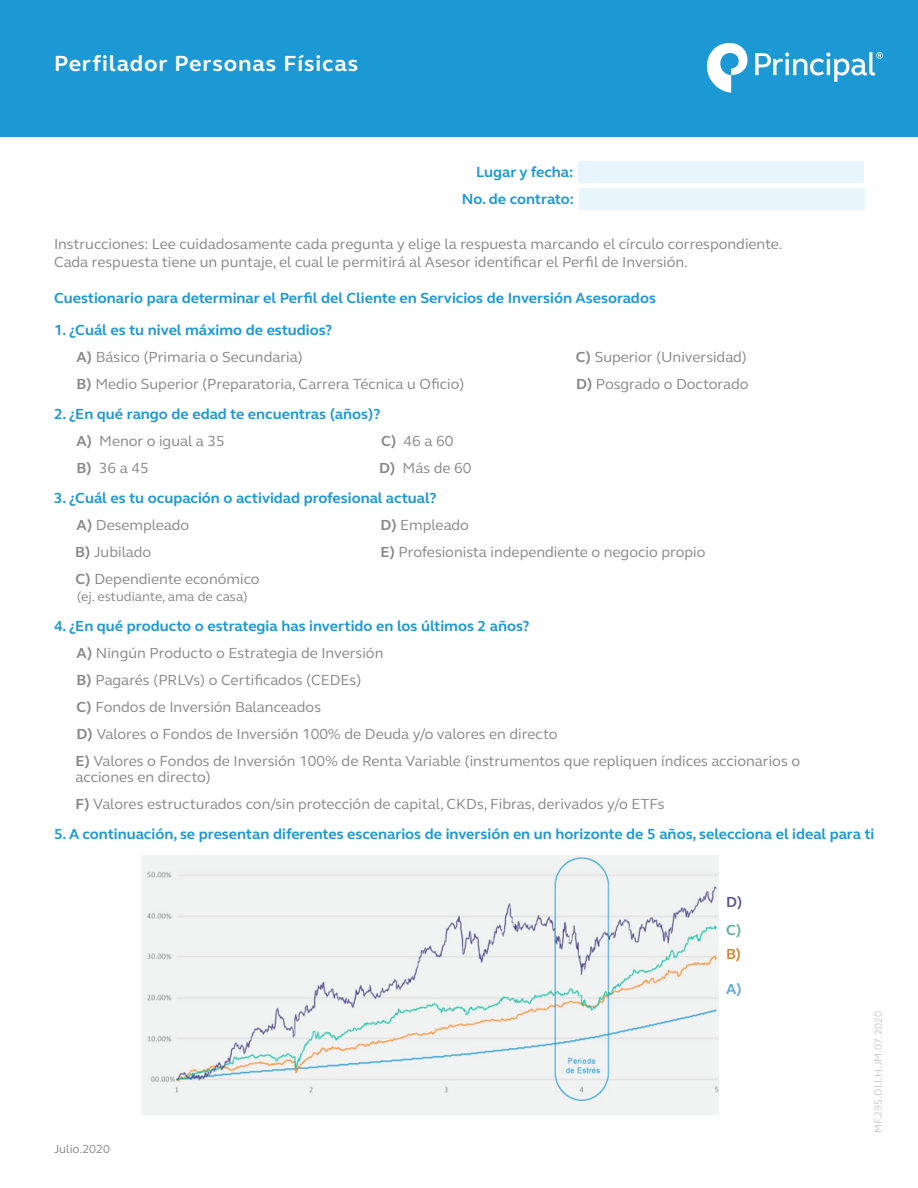
<style>
.page{position:relative;width:918px;height:1188px;background:#fff}
.page>*{position:absolute;margin:0;border:0;box-sizing:border-box;transform-origin:0 0}
.t1{font:700 22.5px "FS Elliot Pro";letter-spacing:.04em;color:#fff}
.t2{font:15px/27px "FS Elliot Pro";color:#878787}
.t3{font:700 15px/27px "FS Elliot Pro";color:#1c98d5}
.t4{font:700 15px "FS Elliot Pro";color:#60a6d9}
.t5{font:700 15px "FS Elliot Pro";color:#d68331}
.t6{font:700 15px "FS Elliot Pro";color:#5eaf96}
.t7{font:700 15px "FS Elliot Pro";color:#5b5a8f}
.t8{font:13.5px "FS Elliot Pro";color:#878787}
.t9{font:12px "FS Elliot Pro";color:#878787}
.t10{font:10.5px "FS Elliot Pro";color:#c6c6c6}
.s1{color:#878787}
.s2{font-weight:400;color:#878787}
.s3{font-weight:700}
.s4{font-weight:700;color:#1c98d5}
</style>
<div class="page">
<div style="left:0;top:0;width:918px;height:136px;background:#1c98d5"></div>
<svg style="left:707px;top:43px;width:40px;height:50px"></svg>
<svg style="left:755px;top:52px;width:128px;height:30px"></svg>
<div style="left:579px;top:161px;width:285px;height:21px;background:#e6f5fc"></div>
<div style="left:579px;top:189px;width:285px;height:21px;background:#e6f5fc"></div>
<img style="left:142px;top:855px;width:577px;height:259px">
<h1 class="t1" style="left:54px;top:48px;width:306px">Perfilador Personas Físicas</h1>
<p class="t3" style="left:462px;top:158px;width:114px;text-align:right">Lugar y fecha:<br>No. de contrato:</p>
<p class="t2" style="left:54px;top:235px;width:730px;line-height:18px">Instrucciones: Lee cuidadosamente cada pregunta y elige la respuesta marcando el círculo correspondiente.<br>Cada respuesta tiene un puntaje, el cual le permitirá al Asesor identificar el Perfil de Inversión.</p>
<p class="t3" style="left:54px;top:284px;width:603px">Cuestionario para determinar el Perfil del Cliente en Servicios de Inversión Asesorados</p>
<p class="t3" style="left:54px;top:317px;width:280px;text-align:center">1. ¿Cuál es tu nivel máximo de estudios?<br><span class="s1">A)</span> <span class="s2">Básico (Primaria o Secundaria)</span></p>
<p class="t2" style="left:576px;top:344px;width:173px"><span class="s3">C)</span> Superior (Universidad)</p>
<p class="t2" style="left:77px;top:371px;width:389px"><span class="s3">B)</span> Medio Superior (Preparatoria, Carrera Técnica u Oficio)</p>
<p class="t2" style="left:576px;top:371px;width:174px"><span class="s3">D)</span> Posgrado o Doctorado</p>
<p class="t3" style="left:76px;top:401px;width:306px;text-indent:-22px">2. ¿En qué rango de edad te encuentras (años)?<br><span class="s1">A)</span> <span class="s2">Menor o igual a 35</span></p>
<p class="t2" style="left:381px;top:428px;width:74px"><span class="s3">C)</span> 46 a 60</p>
<p class="t2" style="left:77px;top:455px;width:74px"><span class="s3">B)</span> 36 a 45</p>
<p class="t2" style="left:379px;top:455px;width:94px"><span class="s3">D)</span> Más de 60</p>
<p class="t3" style="left:77px;top:485px;width:361px;text-indent:-23px">3. ¿Cuál es tu ocupación o actividad profesional actual?<br><span class="s1">A)</span> <span class="s2">Desempleado</span></p>
<p class="t2" style="left:380px;top:512px;width:90px"><span class="s3">D)</span> Empleado</p>
<p class="t2" style="left:75px;top:539px;width:78px"><span class="s3">B)</span> Jubilado</p>
<p class="t2" style="left:380px;top:539px;width:327px"><span class="s3">E)</span> Profesionista independiente o negocio propio</p>
<p class="t2" style="left:76px;top:566px;width:186px"><span class="s3">C)</span> Dependiente económico</p>
<p class="t8" style="left:77px;top:587px;width:173px">(ej. estudiante, ama de casa)</p>
<p class="t2" style="left:76px;top:612px;width:726px;text-indent:-22px"><span class="s4">4. ¿En qué producto o estrategia has invertido en los últimos 2 años?<br></span><span class="s3">A)</span> Ningún Producto o Estrategia de Inversión<br><span class="s3">B)</span> Pagarés (PRLVs) o Certificados (CEDEs)<br><span class="s3">C)</span> Fondos de Inversión Balanceados<br><span class="s3">D)</span> Valores o Fondos de Inversión 100% de Deuda y/o valores en directo<br><span class="s3">E)</span> Valores o Fondos de Inversión 100% de Renta Variable (instrumentos que repliquen índices accionarios o</p>
<p class="t2" style="left:76px;top:763px;width:591px">acciones en directo)<br><span class="s3">F)</span> Valores estructurados con/sin protección de capital, CKDs, Fibras, derivados y/o ETFs</p>
<p class="t3" style="left:54px;top:820px;width:822px">5. A continuación, se presentan diferentes escenarios de inversión en un horizonte de 5 años, selecciona el ideal para ti</p>
<p class="t7" style="left:726px;top:892px;width:18px">D)</p>
<p class="t6" style="left:726px;top:920px;width:17px">C)</p>
<p class="t5" style="left:726px;top:944px;width:17px">B)</p>
<p class="t9" style="left:54px;top:1140px;width:58px">Julio.2020</p>
<p class="t4" style="left:726px;top:979px;width:17px">A)</p>
<p class="t10" style="left:871px;top:1133px;width:124px;rotate:-90deg">MF.295.DI.LH.JM.07.2020</p>
</div>
